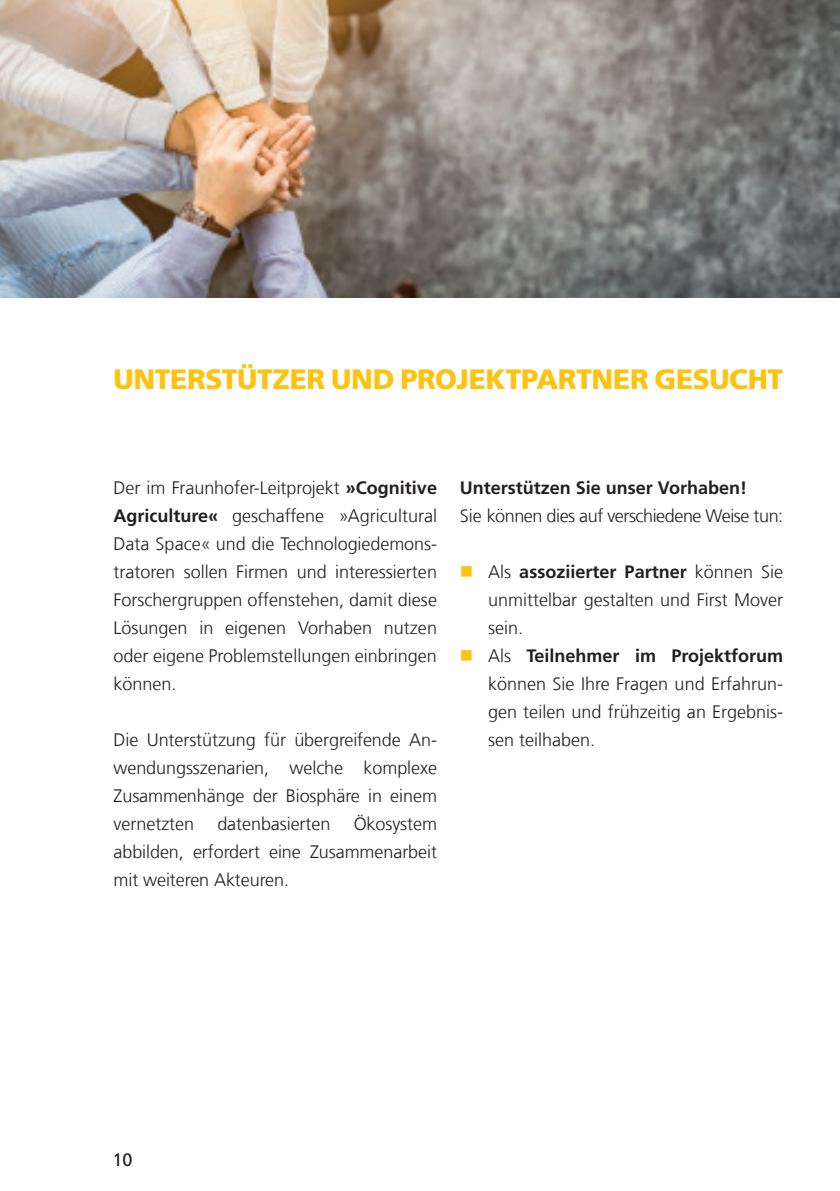
<style>
.page{position:relative;width:840px;height:1191px;background:#fff}
.page>*{position:absolute;margin:0;border:0;box-sizing:border-box;transform-origin:0 0}
.t1{font:900 28px "Frutiger LT Com";letter-spacing:-.01em;color:#fec210}
.t2{font:300 18px/28px "Frutiger LT Com";color:#231f20;text-align:justify}
.t3{font:300 18px "Frutiger LT Com";letter-spacing:-.025em;color:#231f20}
.t4{font:700 18px "Frutiger LT Com";color:#231f20}
.t5{font:18px "Frutiger LT Com";color:#231f20}
.s1{font-weight:700}
</style>
<div class="page">
<hr style="left:839px;top:0;width:1px;height:298px;background:#babfc3">
<img style="left:0;top:0;width:839px;height:298px">
<h1 class="t1" style="left:113px;top:362px;width:670px">UNTERSTÜTZER UND PROJEKTPARTNER GESUCHT</h1>
<p class="t2" style="left:113px;top:474px;width:325px">Der im Fraunhofer-Leitprojekt <span class="s1">»Cognitive Agriculture«</span> geschaffene »Agricultural Data Space« und die Technologiedemons&shy;tratoren sollen Firmen und interessierten Forschergruppen offenstehen, damit diese Lösungen in eigenen Vorhaben nutzen oder eigene Problemstellungen einbringen können.</p>
<p class="t2" style="left:113px;top:726px;width:325px">Die Unterstützung für übergreifende An&shy;wendungsszenarien, welche komplexe Zusammenhänge der Biosphäre in einem vernetzten</p>
<p class="t2" style="left:113px;top:810px;width:325px;text-indent:240px">Ökosystem abbilden, erfordert eine Zusammenarbeit mit weiteren Akteuren.</p>
<p class="t2" style="left:217px;top:810px;width:114px">datenbasierten</p>
<p class="t4" style="left:459px;top:477px;width:289px">Unterstützen Sie unser Vorhaben!</p>
<p class="t3" style="left:459px;top:505px;width:325px">Sie können dies auf verschiedene Weise tun:</p>
<p class="t2" style="left:488px;top:558px;width:296px;text-align:left">Als <span class="s1">assoziierter Partner</span> können Sie unmittelbar gestalten und First Mover sein.<br>Als <span class="s1">Teilnehmer im Projektforum </span>können Sie Ihre Fragen und Erfahrun&shy;gen teilen und frühzeitig an Ergebnis&shy;sen teilhaben.</p>
<p class="t5" style="left:112px;top:1149px;width:22px">10</p>
</div>
